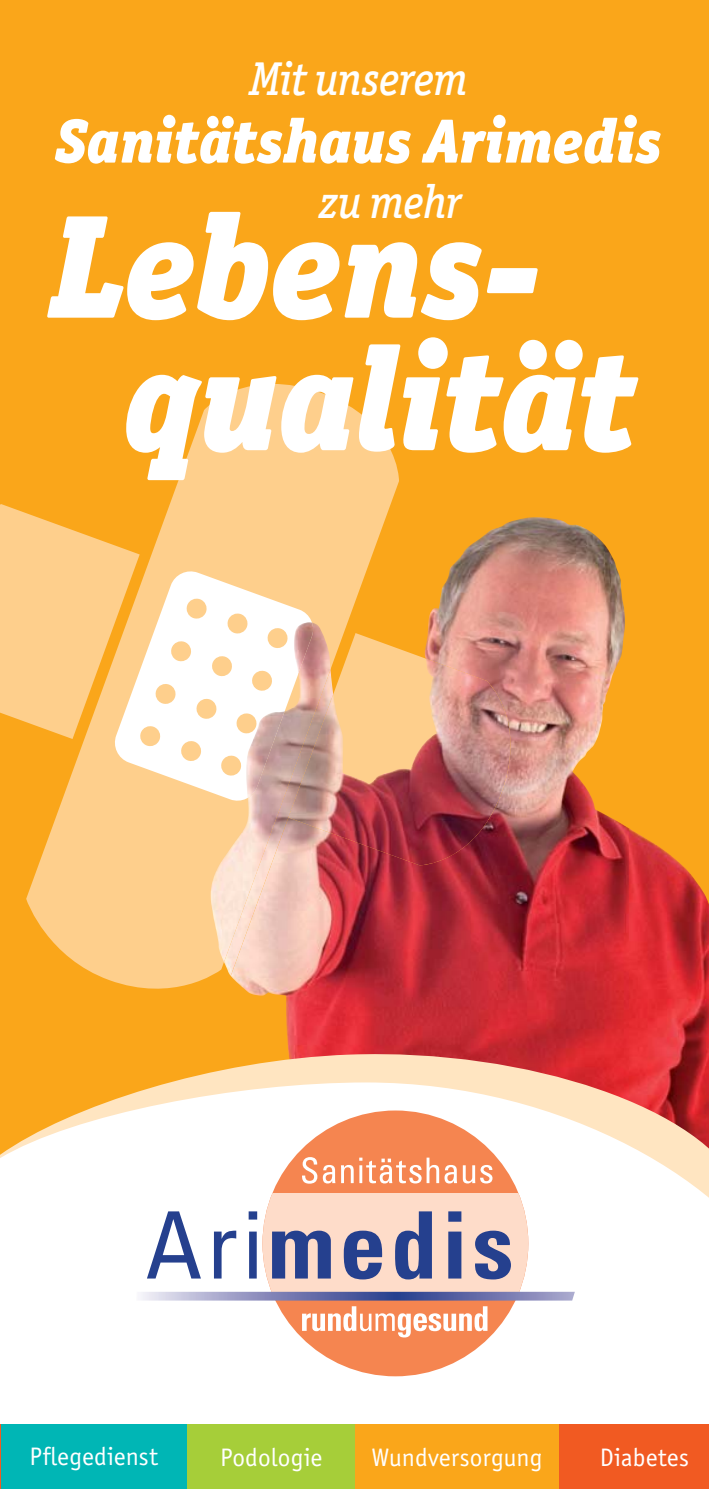
<style>
.page{position:relative;width:709px;height:1489px;background:#fff}
.page>*{position:absolute;margin:0;border:0;box-sizing:border-box;transform-origin:0 0}
.t1{font:italic 900 147.5px/132.5px "Officina Ser ITC Std";letter-spacing:-.01em;color:#fff;scale:.93 1}
.t2{font:italic 900 62.5px "Officina Ser ITC Std";color:#fff;scale:.93 1}
.t3{font:italic 500 47.5px "Officina Ser ITC Std";letter-spacing:-.005em;color:#fff;scale:.93 1}
.t4{font:25.25px "Officina Sans ITC Std";letter-spacing:.005em;color:#fff}
</style>
<div class="page">
<div style="left:0;top:0;width:709px;height:1488px;background:#faa61a"></div>
<svg style="left:0;top:504px;width:424px;height:214px;fill:#fecf8c"></svg>
<svg style="left:14px;top:504px;width:396px;height:218px;fill:#fecf8c"></svg>
<svg style="left:26px;top:384px;width:373px;height:605px;fill:#fecf8c"></svg>
<svg style="left:112px;top:568px;width:204px;height:235px;background:#fee6c5"></svg>
<svg style="left:185px;top:597px;width:23px;height:23px"></svg>
<svg style="left:226px;top:612px;width:23px;height:22px"></svg>
<svg style="left:170px;top:640px;width:22px;height:22px"></svg>
<svg style="left:154px;top:682px;width:23px;height:23px"></svg>
<svg style="left:195px;top:697px;width:15px;height:23px"></svg>
<svg style="left:139px;top:725px;width:22px;height:22px"></svg>
<svg style="left:180px;top:739px;width:22px;height:23px"></svg>
<div style="left:0;top:1337px;width:709px;height:86px;background:#fff"></div>
<img style="left:424px;top:517px;width:201px;height:166px">
<img style="left:470px;top:683px;width:159px;height:365px">
<img style="left:231px;top:865px;width:239px;height:183px">
<img style="left:629px;top:828px;width:80px;height:220px">
<img style="left:313px;top:658px;width:215px;height:207px">
<img style="left:224px;top:669px;width:109px;height:306px">
<img style="left:210px;top:636px;width:102px;height:315px">
<img style="left:246px;top:622px;width:67px;height:176px">
<div style="left:0;top:1423px;width:187px;height:65px;background:#00b6b5"></div>
<div style="left:187px;top:1423px;width:168px;height:65px;background:#a6ce39"></div>
<div style="left:559px;top:1423px;width:150px;height:65px;background:#f15a22"></div>
<hr style="left:0;top:1423px;width:1px;height:65px;background:#f15a22">
<svg style="left:0;top:1048px;width:709px;height:289px;background:#f9decb"></svg>
<div style="left:262px;top:1110px;width:266px;height:266px;background:#f58550;border-radius:50%"></div>
<div style="left:262px;top:1193px;width:266px;height:107px;background:#fedcc9"></div>
<svg style="left:302px;top:1306px;width:185px;height:31px"></svg>
<svg style="left:295px;top:1112px;width:310px;height:85px"></svg>
<svg style="left:147px;top:1211px;width:364px;height:68px"></svg>
<img style="left:136px;top:1291px;width:439px;height:9px">
<h3 class="t3" style="left:250px;top:51px;width:235px">Mit unserem</h3>
<h2 class="t2" style="left:55px;top:104px;width:653px">Sanitätshaus Arimedis</h2>
<h3 class="t3" style="left:319px;top:173px;width:154px">zu mehr</h3>
<h1 class="t1" style="left:123px;top:200px;width:552px;text-indent:-75px">Lebens&shy;qualität</h1>
<p class="t4" style="left:30px;top:1443px;width:130px">Pflegedienst</p>
<p class="t4" style="left:220px;top:1444px;width:104px">Podologie</p>
<p class="t4" style="left:372px;top:1444px;width:172px">Wundversorgung</p>
<p class="t4" style="left:600px;top:1444px;width:91px">Diabetes</p>
</div>
